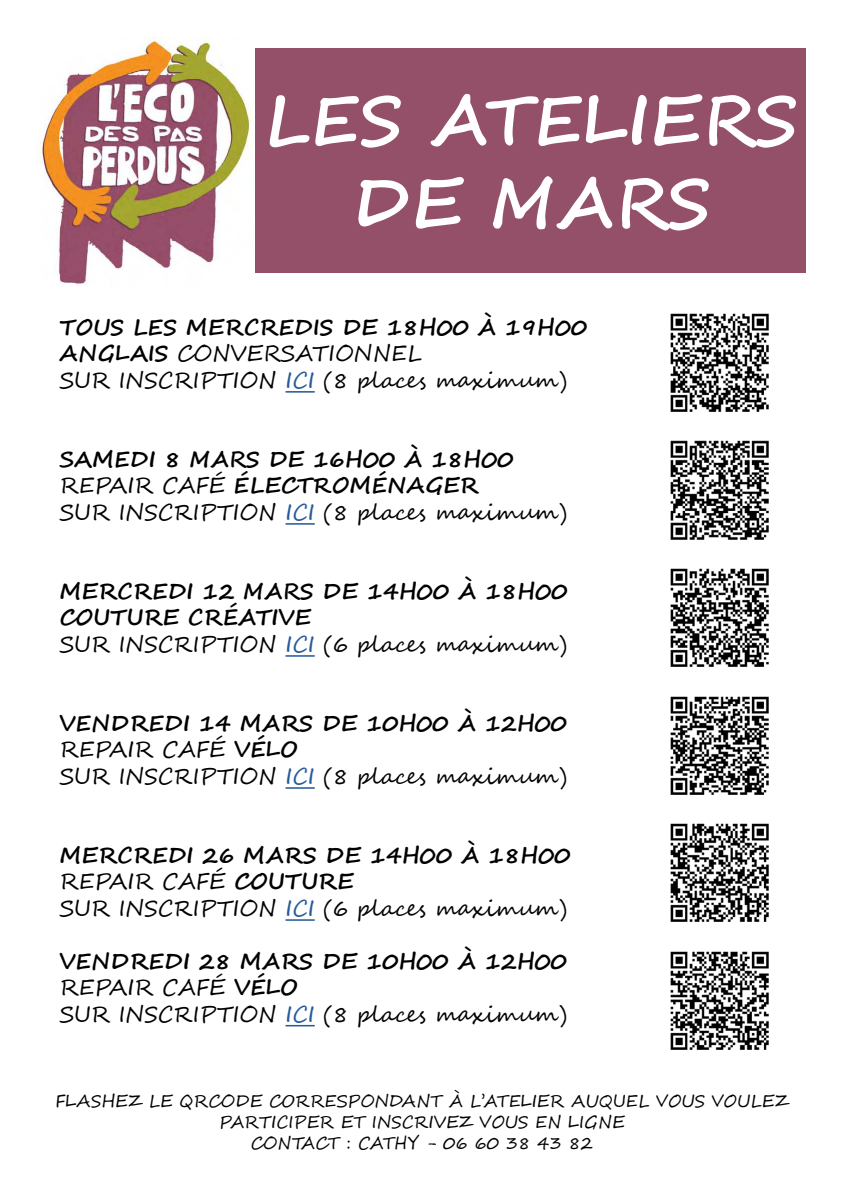
<style>
.page{position:relative;width:842px;height:1191px;background:#fff}
.page>*{position:absolute;margin:0;border:0;box-sizing:border-box;transform-origin:0 0}
.t1{font:700 69px/82.8px "Segoe Script";color:#fff;text-align:center}
.t2{font:22px/26.4px "Segoe Script";color:#000}
.t3{font:700 22px/26.4px "Segoe Script";color:#000}
.t4{font:17px/21px "Segoe Script";color:#000;text-align:center}
.s1{font-weight:700}
.s2{color:#265a9b}
.s3{font-weight:400}
.s4{font-weight:400;color:#265a9b}
</style>
<div class="page">
<img style="left:42px;top:36px;width:209px;height:249px">
<div style="left:255px;top:48px;width:551px;height:224px;background:#944f69"></div>
<hr style="left:285px;top:1025px;width:30px;height:1px;background:#265a9b">
<hr style="left:285px;top:919px;width:30px;height:1px;background:#265a9b">
<hr style="left:285px;top:787px;width:30px;height:1px;background:#265a9b">
<hr style="left:285px;top:655px;width:30px;height:1px;background:#265a9b">
<hr style="left:285px;top:523px;width:30px;height:1px;background:#265a9b">
<hr style="left:285px;top:391px;width:30px;height:1px;background:#265a9b">
<img style="left:670px;top:568px;width:99px;height:99px">
<img style="left:670px;top:696px;width:99px;height:99px">
<img style="left:670px;top:440px;width:99px;height:100px">
<img style="left:670px;top:823px;width:99px;height:99px">
<img style="left:670px;top:951px;width:99px;height:99px">
<img style="left:670px;top:313px;width:99px;height:99px">
<h1 class="t1" style="left:264px;top:80px;width:535px">LES ATELIERS<br>DE MARS</h1>
<p class="t2" style="left:59px;top:314px;width:529px"><span class="s1">TOUS LES MERCREDIS DE 18H00 À 19H00<br>ANGLAIS</span> CONVERSATIONNEL<br>SUR INSCRIPTION <span class="s2">ICI</span> (8 places maximum)</p>
<p class="t2" style="left:59px;top:446px;width:509px"><span class="s1">SAMEDI 8 MARS DE 16H00 À 18H00<br></span>REPAIR CAFÉ <span class="s1">ÉLECTROMÉNAGER<br></span>SUR INSCRIPTION <span class="s2">ICI</span> (8 places maximum)</p>
<p class="t3" style="left:59px;top:578px;width:510px">MERCREDI 12 MARS DE 14H00 À 18H00<br>COUTURE CRÉATIVE<br><span class="s3">SUR INSCRIPTION</span> <span class="s4">ICI</span> <span class="s3">(6 places maximum)</span></p>
<p class="t2" style="left:59px;top:710px;width:509px"><span class="s1">VENDREDI 14 MARS DE 10H00 À 12H00<br></span>REPAIR CAFÉ <span class="s1">VÉLO<br></span>SUR INSCRIPTION <span class="s2">ICI</span> (8 places maximum)</p>
<p class="t2" style="left:59px;top:842px;width:513px"><span class="s1">MERCREDI 26 MARS DE 14H00 À 18H00<br></span>REPAIR CAFÉ <span class="s1">COUTURE<br></span>SUR INSCRIPTION <span class="s2">ICI</span> (6 places maximum)</p>
<p class="t2" style="left:59px;top:948px;width:509px"><span class="s1">VENDREDI 28 MARS DE 10H00 À 12H00<br></span>REPAIR CAFÉ <span class="s1">VÉLO<br></span>SUR INSCRIPTION <span class="s2">ICI</span> (8 places maximum)</p>
<p class="t4" style="left:55px;top:1090px;width:735px">FLASHEZ LE QRCODE CORRESPONDANT À L’ATELIER AUQUEL VOUS VOULEZ<br>PARTICIPER ET INSCRIVEZ VOUS EN LIGNE<br>CONTACT : CATHY - 06 60 38 43 82</p>
</div>
